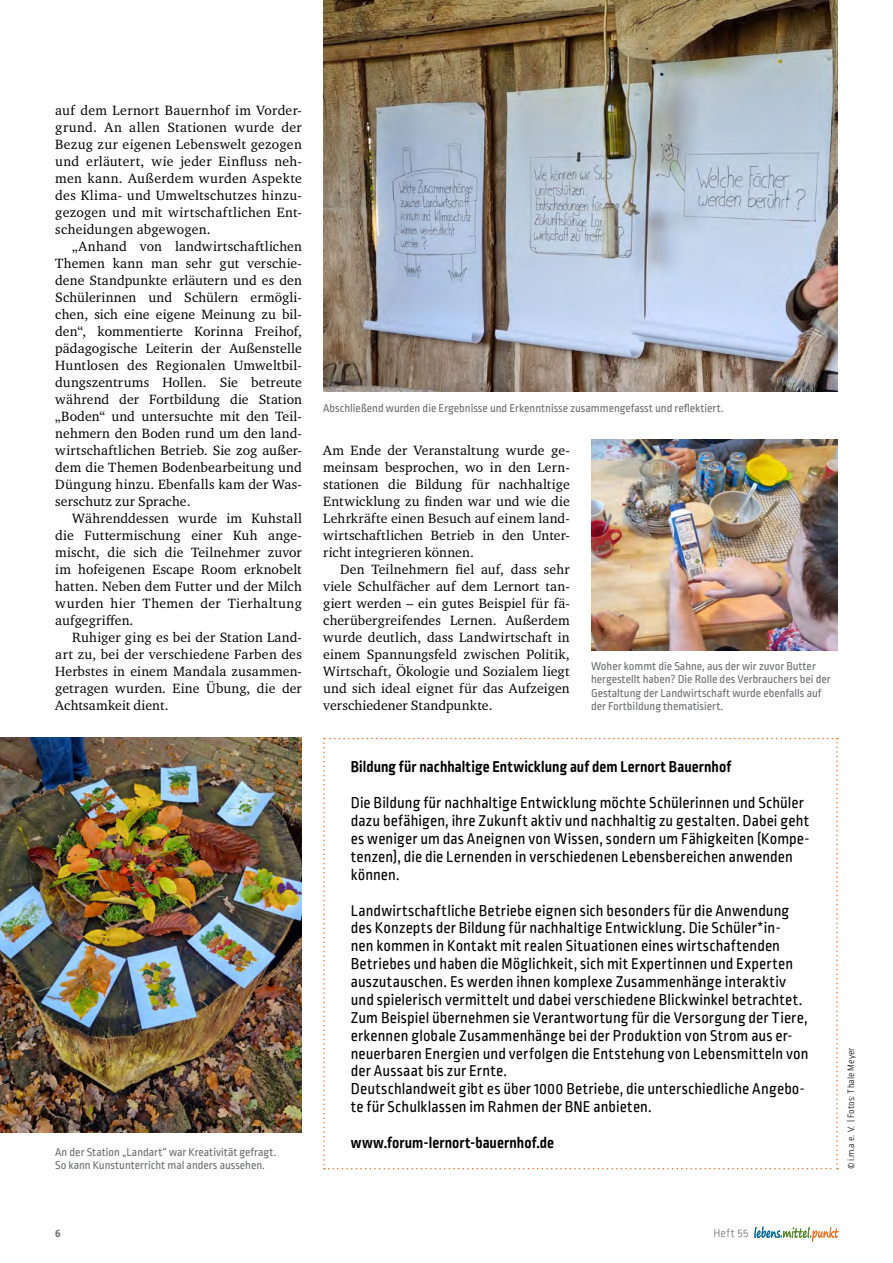
<style>
.page{position:relative;width:893px;height:1263px;background:#fff}
.page>*{position:absolute;margin:0;border:0;box-sizing:border-box;transform-origin:0 0}
.Aufzählung-Primar{font:16.5px/17.9px "Ropa Soft Pro";letter-spacing:.005em;color:#000}
.Aufzählung-Primar-2{font:700 16.5px "Ropa Soft Pro";letter-spacing:.005em;color:#000}
.Fließtext_Charter_ITC_Pro_9_2_pt{font:13.8px/17px "Charter ITC Pro";letter-spacing:.015em;color:#000;text-align:justify}
.Fließtext_Charter_ITC_Pro_9_2_pt_1{font:13.8px/17px "Charter ITC Pro";letter-spacing:.01em;color:#000;text-align:justify}
.BU_Ropa_8_Pt{font:12px/13.5px "Ropa Soft Pro";color:#6d6e71}
.t1{font:300 12px "Ropa Soft Pro";letter-spacing:.04em;color:#6d6e71}
.t2{font:700 12px "Ropa Soft Pro";color:#6d6e71}
.Fließtext-Sammelkarten{font:300 9.75px "Ropa Soft Pro";color:#000}
</style>
<div class="page">
<svg style="left:323px;top:738px;width:515px;height:431px"></svg>
<img style="left:0;top:738px;width:302px;height:394px">
<img style="left:323px;top:0;width:515px;height:391px">
<img style="left:591px;top:439px;width:247px;height:212px">
<svg style="left:754px;top:1226px;width:84px;height:16px"></svg>
<p class="Fließtext_Charter_ITC_Pro_9_2_pt" style="left:55px;top:101px;width:248px">auf dem Lernort Bauernhof im Vorder&shy;grund. An allen Stationen wurde der Bezug zur eigenen Lebenswelt gezogen und erläutert, wie jeder Einfluss neh&shy;men kann. Außerdem wurden Aspekte des Klima- und Umweltschutzes hinzu&shy;gezogen und mit wirtschaftlichen Ent&shy;scheidungen abgewogen.</p>
<p class="Fließtext_Charter_ITC_Pro_9_2_pt" style="left:55px;top:237px;width:248px;text-indent:17px">„Anhand von landwirtschaftlichen Themen kann man sehr gut verschie&shy;dene Standpunkte erläutern und es den Schülerinnen und Schülern ermögli&shy;chen, sich eine eigene Meinung zu bil&shy;den“, kommentierte Korinna Freihof, pädagogische Leiterin der Außenstelle Huntlosen des Regionalen Umweltbil&shy;dungszentrums Hollen. Sie betreute während der Fortbildung die Station „Boden“ und untersuchte mit den Teil&shy;nehmern den Boden rund um den land&shy;wirtschaftlichen Betrieb. Sie zog außer&shy;dem die Themen Bodenbearbeitung und Düngung hinzu. Ebenfalls kam der Was&shy;serschutz zur Sprache.</p>
<p class="Fließtext_Charter_ITC_Pro_9_2_pt" style="left:55px;top:510px;width:248px;text-indent:17px">Währenddessen wurde im Kuhstall die Futtermischung einer Kuh ange&shy;mischt, die sich die Teilnehmer zuvor im hofeigenen Escape Room erknobelt hatten. Neben dem Futter und der Milch wurden hier Themen der Tierhaltung aufgegriffen.</p>
<p class="Fließtext_Charter_ITC_Pro_9_2_pt" style="left:55px;top:629px;width:248px;text-indent:17px">Ruhiger ging es bei der Station Land&shy;art zu, bei der verschiedene Farben des Herbstes in einem Mandala zusammen&shy;getragen wurden. Eine Übung, die der Achtsamkeit dient.</p>
<p class="BU_Ropa_8_Pt" style="left:55px;top:1146px;width:223px">An der Station „Landart“ war Kreativität gefragt.<br>So kann Kunstunterricht mal anders aussehen.</p>
<p class="BU_Ropa_8_Pt" style="left:323px;top:402px;width:402px">Abschließend wurden die Ergebnisse und Erkenntnisse zusammengefasst und reflektiert.</p>
<p class="Fließtext_Charter_ITC_Pro_9_2_pt_1" style="left:323px;top:442px;width:248px">Am Ende der Veranstaltung wurde ge&shy;meinsam besprochen, wo in den Lern&shy;stationen die Bildung für nachhaltige Entwicklung zu finden war und wie die Lehrkräfte einen Besuch auf einem land&shy;wirtschaftlichen Betrieb in den Unter&shy;richt integrieren können.</p>
<p class="Fließtext_Charter_ITC_Pro_9_2_pt" style="left:323px;top:561px;width:248px;text-indent:17px">Den Teilnehmern fiel auf, dass sehr viele Schulfächer auf dem Lernort tan&shy;giert werden – ein gutes Beispiel für fä&shy;cherübergreifendes Lernen. Außerdem wurde deutlich, dass Landwirtschaft in einem Spannungsfeld zwischen Politik, Wirtschaft, Ökologie und Sozialem liegt und sich ideal eignet für das Aufzeigen verschiedener Standpunkte.</p>
<p class="BU_Ropa_8_Pt" style="left:591px;top:660px;width:241px">Woher kommt die Sahne, aus der wir zuvor Butter hergestellt haben? Die Rolle des Verbrauchers bei der Gestaltung der Landwirtschaft wurde ebenfalls auf der Fortbildung thematisiert.</p>
<p class="Aufzählung-Primar-2" style="left:351px;top:758px;width:382px">Bildung für nachhaltige Entwicklung auf dem Lernort Bauernhof</p>
<p class="Aufzählung-Primar" style="left:351px;top:795px;width:461px">Die Bildung für nachhaltige Entwicklung möchte Schülerinnen und Schüler dazu befähigen, ihre Zukunft aktiv und nachhaltig zu gestalten. Dabei geht es weniger um das Aneignen von Wissen, sondern um Fähigkeiten (Kompe&shy;tenzen), die die Lernenden in verschiedenen Lebensbereichen anwenden können.</p>
<p class="Aufzählung-Primar" style="left:351px;top:902px;width:459px">Landwirtschaftliche Betriebe eignen sich besonders für die Anwendung des Konzepts der Bildung für nachhaltige Entwicklung. Die Schüler*in-<br>nen kommen in Kontakt mit realen Situationen eines wirtschaftenden Betriebes und haben die Möglichkeit, sich mit Expertinnen und Experten auszutauschen. Es werden ihnen komplexe Zusammenhänge interaktiv und spielerisch vermittelt und dabei verschiedene Blickwinkel betrachtet.<br>Zum Beispiel übernehmen sie Verantwortung für die Versorgung der Tiere, erkennen globale Zusammenhänge bei der Produktion von Strom aus er&shy;neuerbaren Energien und verfolgen die Entstehung von Lebensmitteln von der Aussaat bis zur Ernte.</p>
<p class="Aufzählung-Primar" style="left:351px;top:1081px;width:456px">Deutschlandweit gibt es über 1000 Betriebe, die unterschiedliche Angebo&shy;te für Schulklassen im Rahmen der BNE anbieten.</p>
<p class="Aufzählung-Primar-2" style="left:351px;top:1133px;width:205px">www.forum-lernort-bauernhof.de</p>
<p class="Fließtext-Sammelkarten" style="left:846px;top:1169px;width:123px;rotate:-90deg">© i.m.a e. V. | Fotos: Thale Meyer</p>
<p class="t2" style="left:55px;top:1226px;width:7px">6</p>
<p class="t1" style="left:713px;top:1227px;width:37px">Heft 55</p>
</div>
